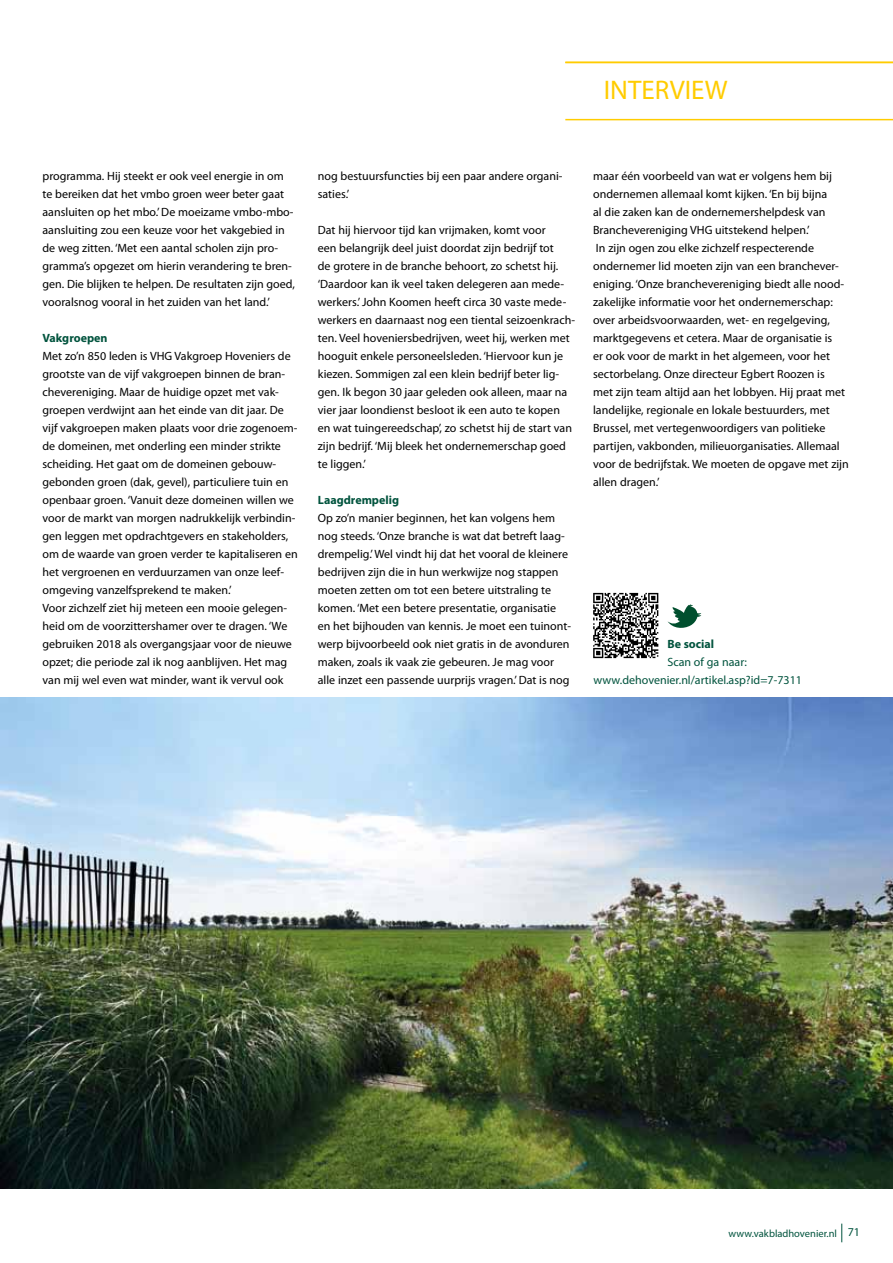
<style>
.page{position:relative;width:893px;height:1263px;background:#fff}
.page>*{position:absolute;margin:0;border:0;box-sizing:border-box;transform-origin:0 0}
.t1{font:27px "Myriad Pro";color:#fc0}
.t2{font:12px/18px "Myriad Pro";color:#000}
.t3{font:12px/18px "Myriad Pro";color:#00533d}
.t4{font:700 12px "Myriad Pro";color:#00533d}
.t5{font:10.5px "Myriad Pro";color:#00533d}
.s1{font-size:12px}
</style>
<div class="page">
<svg style="left:841px;top:1223px;width:1px;height:19px"></svg>
<hr style="left:565px;top:119px;width:328px;height:1px;background:#fc0">
<hr style="left:565px;top:62px;width:328px;height:1px;background:#fc0">
<img style="left:0;top:697px;width:893px;height:491px">
<svg style="left:593px;top:593px;width:65px;height:65px"></svg>
<svg style="left:667px;top:604px;width:34px;height:24px"></svg>
<h1 class="t1" style="left:604px;top:74px;width:125px">INTERVIEW</h1>
<p class="t2" style="left:43px;top:167px;width:254px">programma. Hij steekt er ook veel energie in om te bereiken dat het vmbo groen weer beter gaat aansluiten op het mbo.’ De moeizame vmbo-mbo&shy;aansluiting zou een keuze voor het vakgebied in de weg zitten. ‘Met een aantal scholen zijn pro&shy;gramma’s opgezet om hierin verandering te bren&shy;gen. Die blijken te helpen. De resultaten zijn goed, vooralsnog vooral in het zuiden van het land.’</p>
<p class="t4" style="left:43px;top:330px;width:67px">Vakgroepen</p>
<p class="t2" style="left:43px;top:347px;width:257px">Met zo’n 850 leden is VHG Vakgroep Hoveniers de grootste van de vijf vakgroepen binnen de bran&shy;chevereniging. Maar de huidige opzet met vak&shy;groepen verdwijnt aan het einde van dit jaar. De vijf vakgroepen maken plaats voor drie zogenoem&shy;de domeinen, met onderling een minder strikte scheiding. Het gaat om de domeinen gebouw&shy;gebonden groen (dak, gevel), particuliere tuin en openbaar groen. ‘Vanuit deze domeinen willen we voor de markt van morgen nadrukkelijk verbindin&shy;gen leggen met opdrachtgevers en stakeholders, om de waarde van groen verder te kapitaliseren en het vergroenen en verduurzamen van onze leef&shy;omgeving vanzelfsprekend te maken.’<br>Voor zichzelf ziet hij meteen een mooie gelegen&shy;heid om de voorzittershamer over te dragen. ‘We gebruiken 2018 als overgangsjaar voor de nieuwe opzet; die periode zal ik nog aanblijven. Het mag van mij wel even wat minder, want ik vervul ook</p>
<p class="t2" style="left:318px;top:167px;width:246px">nog bestuursfuncties bij een paar andere organi&shy;saties.’</p>
<p class="t2" style="left:318px;top:221px;width:259px">Dat hij hiervoor tijd kan vrijmaken, komt voor<br>een belangrijk deel juist doordat zijn bedrijf tot<br>de grotere in de branche behoort, zo schetst hij. ‘Daardoor kan ik veel taken delegeren aan mede&shy;werkers.’ John Koomen heeft circa 30 vaste mede&shy;werkers en daarnaast nog een tiental seizoenkrach&shy;ten. Veel hoveniersbedrijven, weet hij, werken met hooguit enkele personeelsleden. ‘Hiervoor kun je kiezen. Sommigen zal een klein bedrijf beter lig&shy;gen. Ik begon 30 jaar geleden ook alleen, maar na vier jaar loondienst besloot ik een auto te kopen en wat tuingereedschap’, zo schetst hij de start van zijn bedrijf. ‘Mij bleek het ondernemerschap goed te liggen.’</p>
<p class="t4" style="left:318px;top:492px;width:83px">Laagdrempelig</p>
<p class="t2" style="left:318px;top:509px;width:255px">Op zo’n manier beginnen, het kan volgens hem nog steeds. ‘Onze branche is wat dat betreft laag&shy;drempelig.’ Wel vindt hij dat het vooral de kleinere bedrijven zijn die in hun werkwijze nog stappen moeten zetten om tot een betere uitstraling te komen. ‘Met een betere presentatie, organisatie en het bijhouden van kennis. Je moet een tuinont&shy;werp bijvoorbeeld ook niet gratis in de avonduren maken, zoals ik vaak zie gebeuren. Je mag voor alle inzet een passende uurprijs vragen.’ Dat is nog</p>
<p class="t2" style="left:593px;top:167px;width:257px">maar één voorbeeld van wat er volgens hem bij ondernemen allemaal komt kijken. ‘En bij bijna<br>al die zaken kan de ondernemershelpdesk van Branchevereniging VHG uitstekend helpen.’<br>In zijn ogen zou elke zichzelf respecterende ondernemer lid moeten zijn van een branchever&shy;eniging. ‘Onze branchevereniging biedt alle nood&shy;zakelijke informatie voor het ondernemerschap: over arbeidsvoorwaarden, wet- en regelgeving, marktgegevens et cetera. Maar de organisatie is<br>er ook voor de markt in het algemeen, voor het sectorbelang. Onze directeur Egbert Roozen is<br>met zijn team altijd aan het lobbyen. Hij praat met landelijke, regionale en lokale bestuurders, met Brussel, met vertegenwoordigers van politieke partijen, vakbonden, milieuorganisaties. Allemaal voor de bedrijfstak. We moeten de opgave met zijn allen dragen.’</p>
<p class="t4" style="left:667px;top:636px;width:48px">Be social</p>
<p class="t3" style="left:594px;top:653px;width:210px;text-indent:74px">Scan of ga naar: www.dehovenier.nl/artikel.asp?id=7-7311</p>
<p class="t5" style="left:729px;top:1227px;width:133px">www.vakbladhovenier.nl <span class="s1">71</span></p>
</div>
